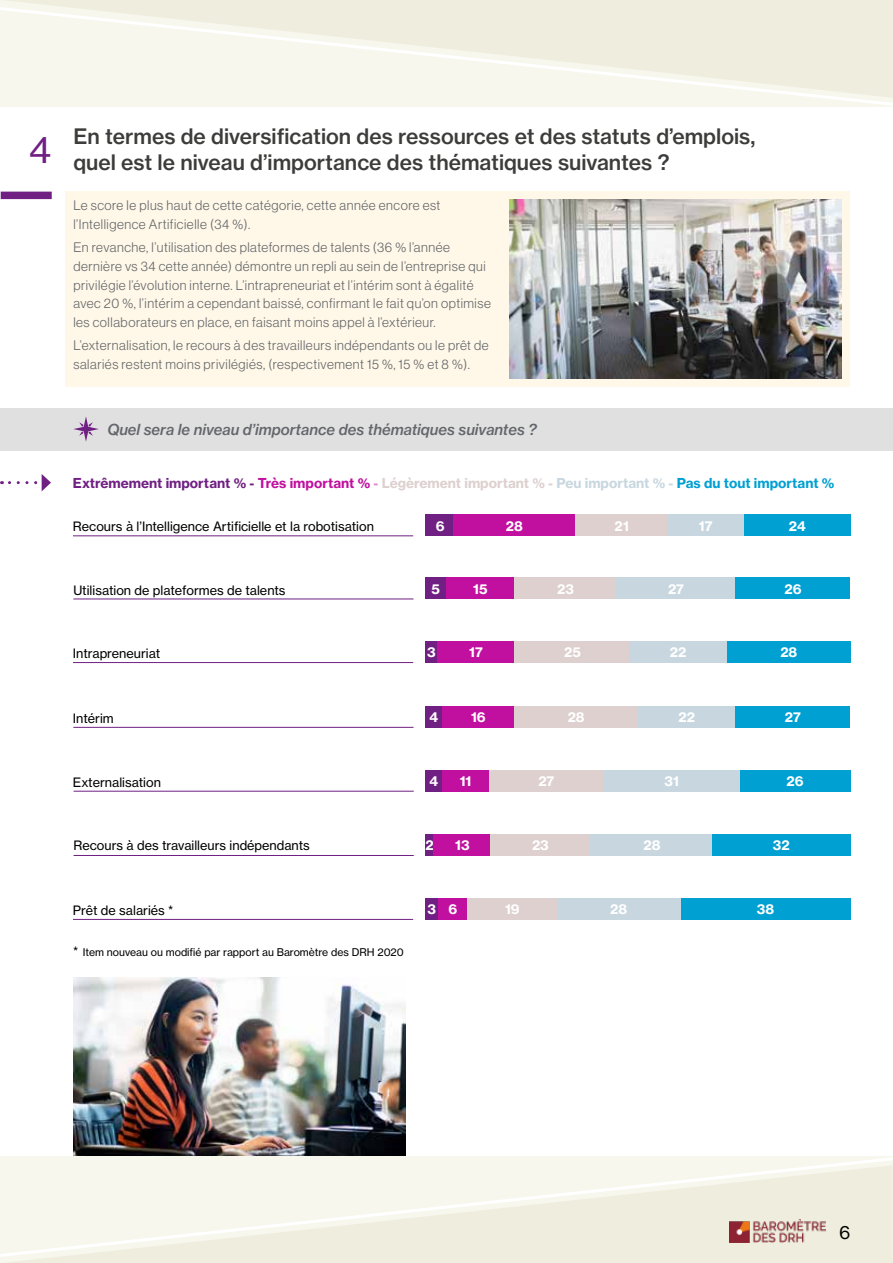
<style>
.page{position:relative;width:893px;height:1263px;background:#fff}
.page>*{position:absolute;margin:0;border:0;box-sizing:border-box;transform-origin:0 0}
.t1{font:36px "N Haas Grotesk TX Std 55 Rg";color:#702082}
.t2{font:21px/26.2px "N Haas Grotesk TX Std 65 Md";color:#3c3c3b}
.t3{font:18px "N Haas Grotesk TX Std 55 Rg";color:#000}
.t4{font:15px "N Haas Grotesk TX Std 66 Md It";color:#63666a}
.t5{font:13.5px/18.8px "N Haas Grotesk DS Std 45 Lt";letter-spacing:.04em;color:#63666a}
.t6{font:13.5px "N Haas Grotesk TX Std 75 Bd";color:#702082}
.t7{font:13.5px "N Haas Grotesk TX Std 75 Bd";color:#fff}
.t8{font:12.75px "N Haas Grotesk TX Std 55 Rg";color:#000}
.t9{font:10.5px "N Haas Grotesk TX Std 55 Rg";color:#000}
.s1{color:#c110a0}
.s2{color:#e087d0}
.s3{color:#ddd0cf}
.s4{color:#c8d7df}
.s5{color:#00a0d2}
.s6{font-size:12.75px}
</style>
<div class="page">
<hr style="left:1px;top:1259px;width:892px;height:4px;background:#efeede">
<svg style="left:3px;top:1155px;width:890px;height:104px;background:#f3f3e7"></svg>
<hr style="left:0;top:1157px;width:1px;height:106px;background:#f7f7ee">
<svg style="left:0;top:1156px;width:3px;height:103px"></svg>
<div style="left:1px;top:0;width:892px;height:5px;background:#efeede"></div>
<svg style="left:0;top:5px;width:893px;height:102px;background:#f3f3e7"></svg>
<img style="left:729px;top:1220px;width:96px;height:22px">
<div style="left:65px;top:191px;width:785px;height:196px;background:#fff8e8"></div>
<div style="left:1px;top:192px;width:51px;height:7px;background:#702082"></div>
<div style="left:0;top:408px;width:893px;height:42px;background:#e0e0e1"></div>
<svg style="left:73px;top:417px;width:26px;height:25px"></svg>
<div style="left:425px;top:515px;width:30px;height:21px;background:#702082"></div>
<div style="left:454px;top:515px;width:121px;height:21px;background:#c110a0"></div>
<div style="left:575px;top:515px;width:93px;height:21px;background:#ddd0cf"></div>
<div style="left:667px;top:515px;width:77px;height:21px;background:#c8d7df"></div>
<div style="left:425px;top:641px;width:13px;height:22px;background:#702082"></div>
<div style="left:438px;top:641px;width:76px;height:22px;background:#c110a0"></div>
<div style="left:514px;top:641px;width:117px;height:22px;background:#ddd0cf"></div>
<div style="left:629px;top:641px;width:98px;height:22px;background:#c8d7df"></div>
<div style="left:727px;top:641px;width:123px;height:22px;background:#00a0d2"></div>
<div style="left:425px;top:770px;width:17px;height:22px;background:#702082"></div>
<div style="left:442px;top:770px;width:47px;height:22px;background:#c110a0"></div>
<div style="left:489px;top:770px;width:115px;height:22px;background:#ddd0cf"></div>
<div style="left:604px;top:770px;width:136px;height:22px;background:#c8d7df"></div>
<div style="left:740px;top:770px;width:110px;height:22px;background:#00a0d2"></div>
<div style="left:425px;top:578px;width:21px;height:21px;background:#702082"></div>
<div style="left:446px;top:578px;width:68px;height:21px;background:#c110a0"></div>
<div style="left:515px;top:578px;width:102px;height:21px;background:#ddd0cf"></div>
<div style="left:616px;top:578px;width:120px;height:21px;background:#c8d7df"></div>
<div style="left:736px;top:578px;width:114px;height:21px;background:#00a0d2"></div>
<hr style="left:73px;top:536px;width:340px;height:1px;background:#702082">
<div style="left:425px;top:834px;width:9px;height:22px;background:#702082"></div>
<div style="left:434px;top:834px;width:57px;height:22px;background:#c110a0"></div>
<div style="left:490px;top:834px;width:101px;height:22px;background:#ddd0cf"></div>
<div style="left:590px;top:834px;width:124px;height:22px;background:#c8d7df"></div>
<div style="left:712px;top:834px;width:138px;height:22px;background:#00a0d2"></div>
<div style="left:425px;top:706px;width:17px;height:21px;background:#702082"></div>
<div style="left:442px;top:706px;width:72px;height:21px;background:#c110a0"></div>
<div style="left:514px;top:706px;width:124px;height:21px;background:#ddd0cf"></div>
<div style="left:638px;top:706px;width:98px;height:21px;background:#c8d7df"></div>
<div style="left:736px;top:706px;width:114px;height:21px;background:#00a0d2"></div>
<hr style="left:73px;top:599px;width:341px;height:1px;background:#702082">
<hr style="left:73px;top:662px;width:340px;height:1px;background:#702082">
<hr style="left:73px;top:727px;width:341px;height:1px;background:#702082">
<hr style="left:74px;top:791px;width:340px;height:1px;background:#702082">
<hr style="left:74px;top:855px;width:340px;height:1px;background:#702082">
<div style="left:425px;top:898px;width:13px;height:21px;background:#702082"></div>
<div style="left:438px;top:898px;width:30px;height:21px;background:#c110a0"></div>
<div style="left:468px;top:898px;width:89px;height:21px;background:#ddd0cf"></div>
<div style="left:680px;top:898px;width:170px;height:21px;background:#00a0d2"></div>
<div style="left:557px;top:898px;width:123px;height:21px;background:#c8d7df"></div>
<hr style="left:73px;top:919px;width:340px;height:1px;background:#702082">
<div style="left:744px;top:515px;width:106px;height:21px;background:#00a0d2"></div>
<svg style="left:2px;top:481px;width:34px;height:3px"></svg>
<svg style="left:42px;top:474px;width:9px;height:17px"></svg>
<img style="left:74px;top:977px;width:331px;height:179px">
<img style="left:510px;top:200px;width:331px;height:178px">
<h1 class="t1" style="left:29px;top:128px;width:24px">4</h1>
<h2 class="t2" style="left:73px;top:123px;width:683px">En termes de diversification des ressources et des statuts d’emplois, quel est le niveau d’importance des thématiques suivantes ?</h2>
<p class="t5" style="left:73px;top:196px;width:368px">Le score le plus haut de cette catégorie, cette année encore est l’Intelligence Artificielle (34 %).</p>
<p class="t5" style="left:73px;top:238px;width:419px">En revanche, l’utilisation des plateformes de talents (36 % l’année dernière vs 34 cette année) démontre un repli au sein de l’entreprise qui privilégie l’évolution interne. L’intrapreneuriat et l’intérim sont à égalité avec 20 %, l’intérim a cependant baissé, confirmant le fait qu’on optimise les collaborateurs en place, en faisant moins appel à l’extérieur.</p>
<p class="t5" style="left:73px;top:336px;width:417px">L’externalisation, le recours à des travailleurs indépendants ou le prêt de salariés restent moins privilégiés, (respectivement 15 %, 15 % et 8 %).</p>
<p class="t4" style="left:107px;top:420px;width:431px">Quel sera le niveau d’importance des thématiques suivantes ?</p>
<p class="t6" style="left:73px;top:474px;width:763px">Extrêmement important % - <span class="s1">Très important %</span> <span class="s2">-</span> <span class="s3">Légèrement important % -</span> <span class="s4">Peu important % -</span> <span class="s5">Pas du tout important %</span></p>
<p class="t8" style="left:73px;top:519px;width:302px">Recours à l’Intelligence Artificielle et la robotisation</p>
<p class="t7" style="left:436px;top:517px;width:10px">6</p>
<p class="t7" style="left:506px;top:517px;width:18px">28</p>
<p class="t7" style="left:615px;top:517px;width:16px">21</p>
<p class="t7" style="left:699px;top:517px;width:15px">17</p>
<p class="t7" style="left:789px;top:517px;width:18px">24</p>
<p class="t8" style="left:73px;top:582px;width:214px">Utilisation de plateformes de talents</p>
<p class="t7" style="left:432px;top:580px;width:10px">5</p>
<p class="t7" style="left:473px;top:580px;width:16px">15</p>
<p class="t7" style="left:557px;top:580px;width:18px">23</p>
<p class="t7" style="left:668px;top:580px;width:18px">27</p>
<p class="t7" style="left:784px;top:580px;width:19px">26</p>
<p class="t8" style="left:73px;top:646px;width:89px">Intrapreneuriat</p>
<p class="t7" style="left:427px;top:644px;width:10px">3</p>
<p class="t7" style="left:469px;top:644px;width:15px">17</p>
<p class="t7" style="left:564px;top:644px;width:18px">25</p>
<p class="t7" style="left:670px;top:644px;width:18px">22</p>
<p class="t7" style="left:780px;top:644px;width:18px">28</p>
<p class="t8" style="left:73px;top:710px;width:42px">Intérim</p>
<p class="t7" style="left:429px;top:708px;width:10px">4</p>
<p class="t7" style="left:471px;top:708px;width:16px">16</p>
<p class="t7" style="left:568px;top:708px;width:18px">28</p>
<p class="t7" style="left:678px;top:708px;width:18px">22</p>
<p class="t7" style="left:785px;top:708px;width:18px">27</p>
<p class="t8" style="left:73px;top:774px;width:89px">Externalisation</p>
<p class="t7" style="left:429px;top:773px;width:10px">4</p>
<p class="t7" style="left:460px;top:773px;width:13px">11</p>
<p class="t7" style="left:538px;top:773px;width:18px">27</p>
<p class="t7" style="left:665px;top:773px;width:16px">31</p>
<p class="t7" style="left:787px;top:773px;width:19px">26</p>
<p class="t8" style="left:74px;top:837px;width:238px">Recours à des travailleurs indépendants</p>
<p class="t7" style="left:425px;top:837px;width:10px">2</p>
<p class="t7" style="left:455px;top:837px;width:16px">13</p>
<p class="t7" style="left:532px;top:837px;width:18px">23</p>
<p class="t7" style="left:644px;top:837px;width:18px">28</p>
<p class="t7" style="left:773px;top:837px;width:18px">32</p>
<p class="t8" style="left:73px;top:902px;width:102px">Prêt de salariés *</p>
<p class="t7" style="left:427px;top:901px;width:31px">3 6</p>
<p class="t7" style="left:505px;top:901px;width:16px">19</p>
<p class="t7" style="left:610px;top:901px;width:18px">28</p>
<p class="t7" style="left:757px;top:901px;width:19px">38</p>
<p class="t9" style="left:73px;top:946px;width:332px"><span class="s6">*</span> Item nouveau ou modifié par rapport au Baromètre des DRH 2020</p>
<h3 class="t3" style="left:839px;top:1221px;width:13px">6</h3>
</div>
